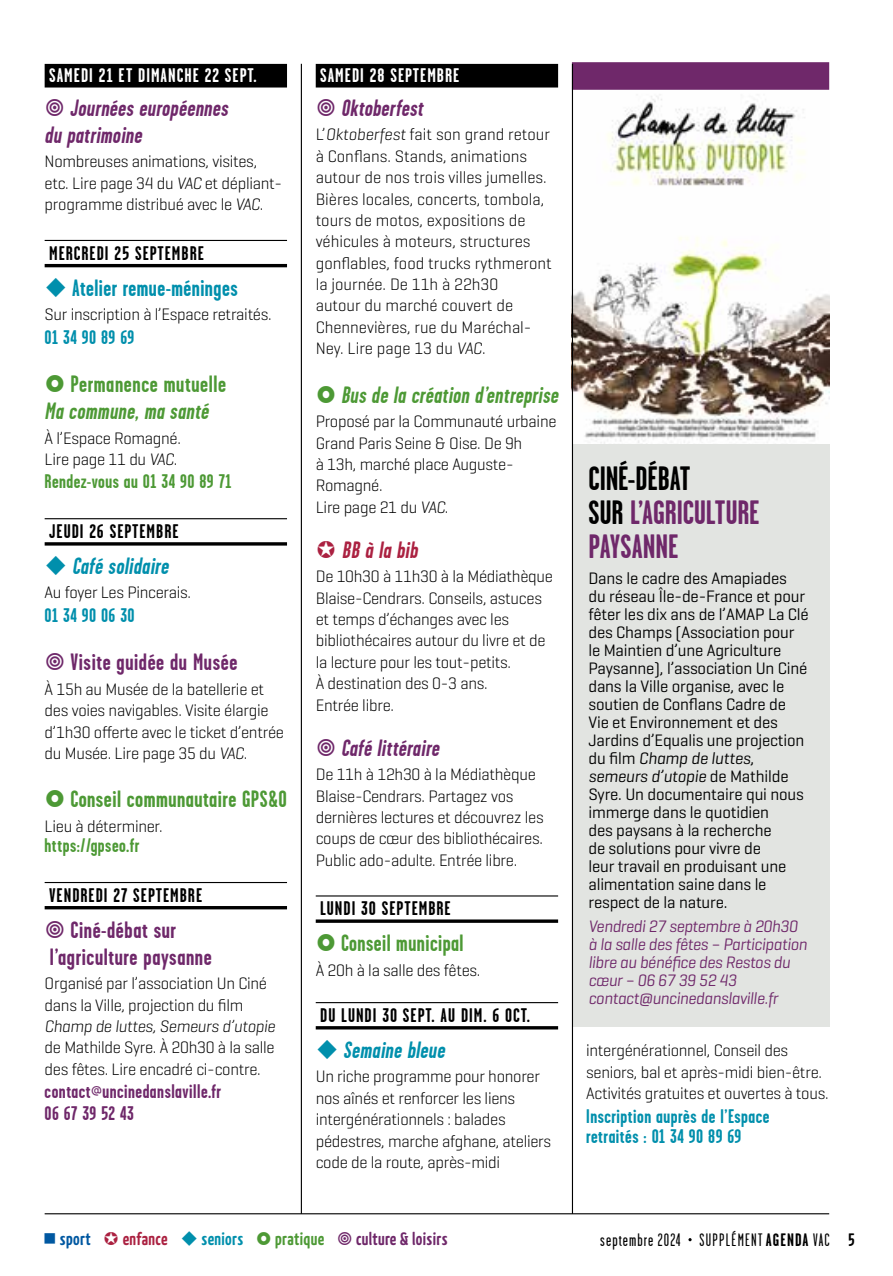
<style>
.page{position:relative;width:893px;height:1276px;background:#fff}
.page>*{position:absolute;margin:0;border:0;box-sizing:border-box;transform-origin:0 0}
.t1{font:700 33.75px/33.8px "Garage Gothic";color:#6f286a}
.t2{font:700 23.62px "Garage Gothic";letter-spacing:.02em;color:#4d9935}
.t3{font:italic 700 23.62px/27px "Garage Gothic";color:#6f286a}
.t4{font:700 23.62px/27px "Garage Gothic";letter-spacing:.025em;color:#6f286a}
.t5{font:italic 700 23.62px "Garage Gothic";color:#4d9935}
.t6{font:italic 700 23.62px "Garage Gothic";color:#008fac}
.t7{font:700 23.62px "Garage Gothic";letter-spacing:.02em;color:#008fac}
.t8{font:italic 700 23.62px "Garage Gothic";color:#ab2141}
.t9{font:700 19.8px "Garage Gothic";letter-spacing:.05em;color:#000}
.t10{font:700 19.8px/20.2px "Garage Gothic";letter-spacing:.025em;color:#008fac}
.t11{font:700 19.8px "Garage Gothic";letter-spacing:.05em;color:#fff}
.t12{font:700 19.8px "Garage Gothic";letter-spacing:.025em;color:#4d9935}
.t13{font:700 19.8px/21.4px "Garage Gothic";letter-spacing:.025em;color:#6f286a}
.t14{font:18px "Garage Gothic FB";letter-spacing:.065em;color:#000}
.t15{font:700 18px "Kava OT";letter-spacing:.02em;color:#ab2141}
.t16{font:700 18px "Kava OT";letter-spacing:.02em;color:#6f286a}
.t17{font:700 18px "Kava OT";letter-spacing:.02em;color:#4d9935}
.t18{font:700 18px "Kava OT";letter-spacing:.02em;color:#0058a1}
.t19{font:300 16.88px/21.4px "Geogrotesque";letter-spacing:-.015em;color:#000}
.t20{font:16.88px/18px "Geogrotesque";letter-spacing:-.01em;color:#000}
.t21{font:italic 16.88px/18px "Geogrotesque";letter-spacing:-.02em;color:#6f286a}
.t22{font:italic 300 16.88px "Geogrotesque";letter-spacing:-.015em;color:#000}
.s1{font-style:italic}
.s2{color:#008fac}
.s3{color:#000}
.s4{font-family:"Garage Gothic";font-weight:700}
</style>
<div class="page">
<div style="left:572px;top:406px;width:257px;height:621px;background:#e2e4e1"></div>
<img style="left:573px;top:90px;width:256px;height:353px">
<div style="left:572px;top:62px;width:257px;height:28px;background:#6f286a"></div>
<hr style="left:301px;top:64px;width:1px;height:1149px;background:#000">
<hr style="left:572px;top:64px;width:1px;height:1149px;background:#000">
<hr style="left:45px;top:1213px;width:784px;height:1px;background:#000">
<svg style="left:688px;top:1238px;width:4px;height:3px"></svg>
<div style="left:45px;top:64px;width:242px;height:23px;background:#000"></div>
<hr style="left:45px;top:264px;width:242px;height:3px;background:#000">
<hr style="left:45px;top:240px;width:242px;height:1px;background:#000">
<hr style="left:45px;top:542px;width:242px;height:3px;background:#000">
<hr style="left:45px;top:518px;width:242px;height:1px;background:#000">
<hr style="left:45px;top:906px;width:242px;height:3px;background:#000">
<hr style="left:45px;top:882px;width:242px;height:1px;background:#000">
<div style="left:316px;top:64px;width:242px;height:23px;background:#000"></div>
<svg style="left:316px;top:919px;width:242px;height:4px"></svg>
<hr style="left:316px;top:895px;width:242px;height:1px;background:#000">
<hr style="left:316px;top:1026px;width:242px;height:3px;background:#000">
<hr style="left:316px;top:1002px;width:242px;height:1px;background:#000">
<p class="t11" style="left:49px;top:63px;width:209px">SAMEDI 21 ET DIMANCHE 22 SEPT.</p>
<h2 class="t3" style="left:45px;top:94px;width:189px;text-indent:25px">Journées européennes du patrimoine</h2>
<p class="t19" style="left:45px;top:150px;width:239px">Nombreuses animations, visites, etc. Lire page 34 du <span class="s1">VAC</span> et dépliant&shy;programme distribué avec le <span class="s1">VAC</span>.</p>
<p class="t9" style="left:49px;top:241px;width:156px">MERCREDI 25 SEPTEMBRE</p>
<h2 class="t7" style="left:72px;top:273px;width:167px">Atelier remue-méninges</h2>
<p class="t19" style="left:45px;top:303px;width:229px">Sur inscription à l’Espace retraités.</p>
<p class="t10" style="left:45px;top:326px;width:91px">01 34 90 89 69</p>
<h2 class="t2" style="left:70px;top:369px;width:157px">Permanence mutuelle</h2>
<h2 class="t5" style="left:45px;top:396px;width:170px">Ma commune,ma santé</h2>
<p class="t19" style="left:45px;top:426px;width:138px">À l’Espace Romagné.<br>Lire page 11 du <span class="s1">VAC</span>.</p>
<p class="t12" style="left:45px;top:469px;width:188px">Rendez-vous au 01 34 90 89 71</p>
<p class="t9" style="left:49px;top:519px;width:131px">JEUDI 26 SEPTEMBRE</p>
<h2 class="t6" style="left:72px;top:551px;width:102px">Café solidaire</h2>
<p class="t19" style="left:45px;top:581px;width:148px">Au foyer Les Pincerais.</p>
<p class="t10" style="left:45px;top:604px;width:91px">01 34 90 06 30</p>
<h2 class="t4" style="left:70px;top:648px;width:169px">Visite guidée du Musée</h2>
<p class="t19" style="left:45px;top:678px;width:241px">À 15h au Musée de la batellerie et des voies navigables. Visite élargie d’1h30 offerte avec le ticket d’entrée du Musée. Lire page 35 du <span class="s1">VAC</span>.</p>
<h2 class="t2" style="left:70px;top:784px;width:218px">Conseil communautaire GPS&amp;O</h2>
<p class="t19" style="left:45px;top:815px;width:119px">Lieu à déterminer.</p>
<p class="t12" style="left:45px;top:833px;width:96px">https://gpseo.fr</p>
<p class="t9" style="left:49px;top:882px;width:154px">VENDREDI 27 SEPTEMBRE</p>
<h2 class="t4" style="left:50px;top:915px;width:163px;text-indent:20px">Ciné-débat sur l’agriculture paysanne</h2>
<p class="t19" style="left:45px;top:972px;width:224px">Organisé par l’association Un Ciné dans la Ville, projection du film</p>
<p class="t22" style="left:45px;top:1015px;width:232px">Champ de luttes, Semeurs d’utopie</p>
<p class="t19" style="left:45px;top:1036px;width:232px">de Mathilde Syre. À 20h30 à la salle des fêtes. Lire encadré ci-contre.</p>
<p class="t13" style="left:45px;top:1080px;width:178px">contact@uncinedanslaville.fr<br>06 67 39 52 43</p>
<p class="t11" style="left:320px;top:63px;width:141px">SAMEDI 28 SEPTEMBRE</p>
<h2 class="t3" style="left:341px;top:94px;width:88px">Oktoberfest</h2>
<p class="t19" style="left:316px;top:123px;width:238px">L’<span class="s1">Oktoberfest</span> fait son grand retour à Conflans. Stands, animations autour de nos trois villes jumelles.<br>Bières locales, concerts, tombola, tours de motos, expositions de véhicules à moteurs, structures gonflables, food trucks rythmeront la journée. De 11h à 22h30<br>autour du marché couvert de<br>Chennevières, rue du Maréchal-<br>Ney. Lire page 13 du <span class="s1">VAC</span>.</p>
<h2 class="t5" style="left:341px;top:380px;width:223px">Bus de la création d’entreprise</h2>
<p class="t19" style="left:316px;top:410px;width:242px">Proposé par la Communauté urbaine<br>Grand Paris Seine &amp; Oise. De 9h<br>à 13h, marché place Auguste-<br>Romagné.<br>Lire page 21 du <span class="s1">VAC</span>.</p>
<h2 class="t8" style="left:342px;top:535px;width:81px">BB à la bib</h2>
<p class="t19" style="left:316px;top:565px;width:239px">De 10h30 à 11h30 à la Médiathèque<br>Blaise-Cendrars. Conseils, astuces et temps d’échanges avec les bibliothécaires autour du livre et de la lecture pour les tout-petits.<br>À destination des 0-3 ans.<br>Entrée libre.</p>
<h2 class="t3" style="left:341px;top:733px;width:104px">Café littéraire</h2>
<p class="t19" style="left:316px;top:763px;width:230px">De 11h à 12h30 à la Médiathèque Blaise-Cendrars. Partagez vos dernières lectures et découvrez les coups de cœur des bibliothécaires.<br>Public ado-adulte. Entrée libre.</p>
<p class="t9" style="left:320px;top:896px;width:132px">LUNDI 30 SEPTEMBRE</p>
<h2 class="t2" style="left:341px;top:928px;width:124px">Conseil municipal</h2>
<p class="t19" style="left:316px;top:958px;width:166px">À 20h à la salle des fêtes.</p>
<p class="t9" style="left:320px;top:1003px;width:211px">DU LUNDI 30 SEPT. AU DIM. 6 OCT.</p>
<h2 class="t6" style="left:343px;top:1035px;width:107px">Semaine bleue</h2>
<p class="t19" style="left:316px;top:1065px;width:237px">Un riche programme pour honorer nos aînés et renforcer les liens intergénérationnels : balades pédestres, marche afghane, ateliers code de la route, après-midi</p>
<p class="t18" style="left:43px;top:1227px;width:49px">■ sport</p>
<p class="t15" style="left:123px;top:1227px;width:122px">enfance <span class="s2">◆ seniors</span></p>
<p class="t17" style="left:275px;top:1227px;width:51px">pratique</p>
<p class="t16" style="left:356px;top:1227px;width:93px">culture &amp; loisirs</p>
<h1 class="t1" style="left:588px;top:461px;width:173px"><span class="s3">CINÉ-DÉBAT<br>SUR</span> L’AGRICULTURE<br>PAYSANNE</h1>
<p class="t20" style="left:588px;top:568px;width:222px">Dans le cadre des Amapiades<br>du réseau Île-de-France et pour fêter les dix ans de l’AMAP La Clé des Champs (Association pour le Maintien d’une Agriculture<br>Paysanne), l’association Un Ciné dans la Ville organise, avec le soutien de Conflans Cadre de<br>Vie et Environnement et des<br>Jardins d’Equalis une projection du film <span class="s1">Champ de luttes</span>, <span class="s1">semeurs d’utopie</span> de Mathilde<br>Syre. Un documentaire qui nous immerge dans le quotidien<br>des paysans à la recherche<br>de solutions pour vivre de<br>leur travail en produisant une alimentation saine dans le respect de la nature.</p>
<p class="t21" style="left:588px;top:917px;width:220px">Vendredi 27 septembre à 20h30 à la salle des fêtes – Participation libre au bénéfice des Restos du cœur – 06 67 39 52 43 contact@uncinedanslaville.fr</p>
<p class="t19" style="left:586px;top:1039px;width:244px">intergénérationnel, Conseil des seniors, bal et après-midi bien-être.<br>Activités gratuites et ouvertes à tous.</p>
<p class="t10" style="left:586px;top:1105px;width:185px">Inscription auprès de l’Espace retraités : 01 34 90 89 69</p>
<p class="t14" style="left:600px;top:1230px;width:256px">septembre 2024 SUPPLÉMENT <span class="s4">AGENDA</span> VAC <span class="s4">5</span></p>
</div>
